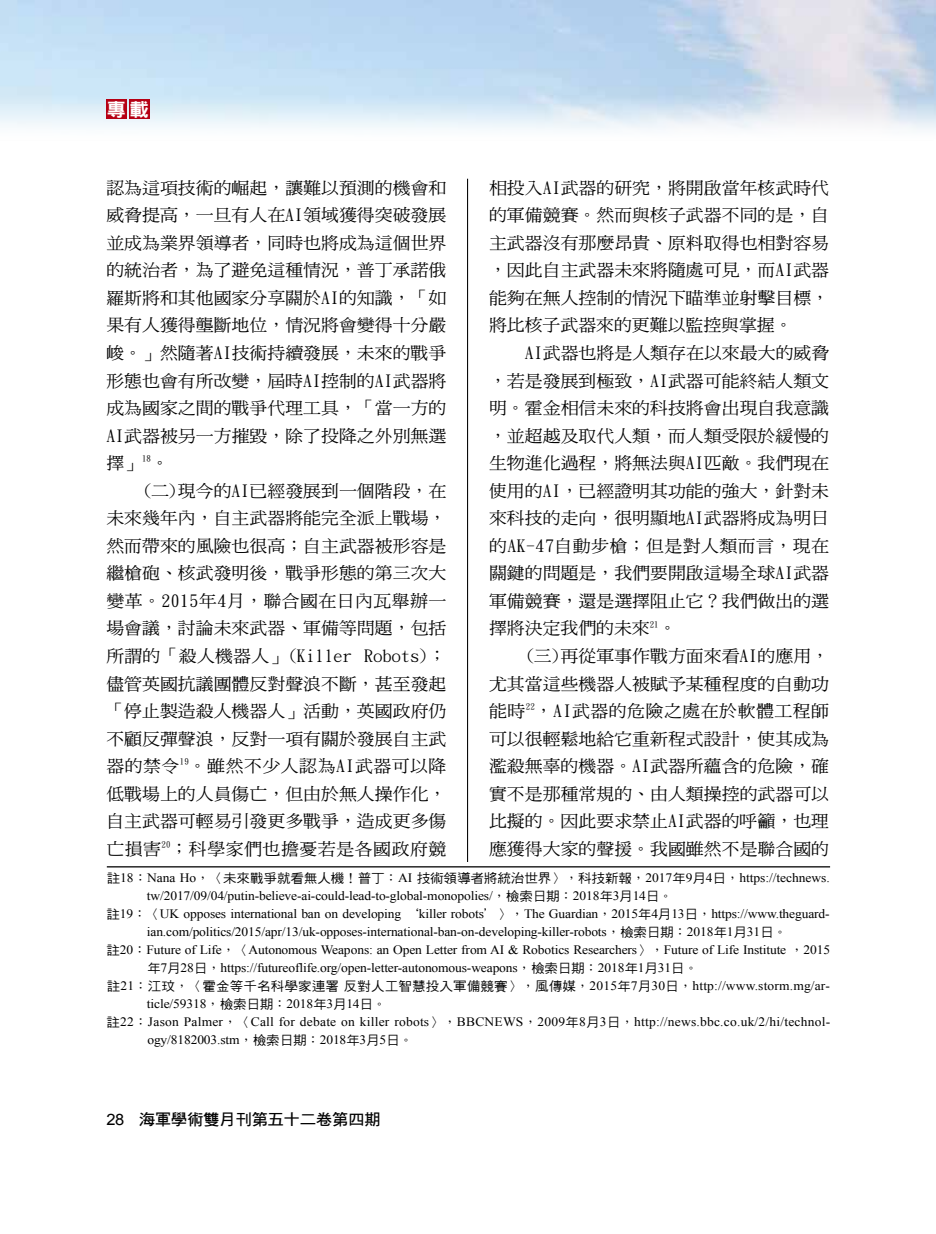
<style>
.page{position:relative;width:936px;height:1234px;background:#fff}
.page>*{position:absolute;margin:0;border:0;box-sizing:border-box;transform-origin:0 0}
.t1{font:18.6px "DFN Hei XB HK BF";color:#fff;scale:1.05 1}
.t2{font:16.95px/27.5px "DF Ming Md HK BF";color:#000;text-align:justify;scale:1.05 1}
.t3{font:15.6px "DF Hei Bd HK BF";letter-spacing:-.025em;color:#000;scale:1.05 1}
.t4{font:12.9px "Times New Roman";letter-spacing:-.01em;color:#000;scale:1.05 1}
.t5{font:12.9px "Times New Roman";letter-spacing:.015em;color:#000;scale:1.05 1}
.t6{font:12.9px "Times New Roman";letter-spacing:.01em;color:#000;scale:1.05 1}
.s1{font-family:"DF Hei Md HK BF"}
.s2{font-family:"DF Kai Shu SB Estd BF"}
.s3{font-family:"Arial"}
</style>
<div class="page">
<img style="left:0;top:0;width:935px;height:130px">
<hr style="left:467px;top:179px;width:1px;height:871px;background:#000">
<div style="left:106px;top:99px;width:20px;height:20px;background:#b60014"></div>
<div style="left:130px;top:99px;width:20px;height:20px;background:#b60014"></div>
<div style="left:107px;top:862px;width:723px;height:188px;background:#fff"></div>
<hr style="left:107px;top:866px;width:723px;height:1px;background:#000">
<p class="t1" style="left:106px;top:100px;width:42px">專載</p>
<p class="t2" style="left:106px;top:174px;width:325px">認為這項技術的崛起，讓難以預測的機會和威脅提高，一旦有人在AI領域獲得突破發展並成為業界領導者，同時也將成為這個世界的統治者，為了避免這種情況，普丁承諾俄羅斯將和其他國家分享關於AI的知識，「如果有人獲得壟斷地位，情況將會變得十分嚴峻。」然隨著AI技術持續發展，未來的戰爭形態也會有所改變，屆時AI控制的AI武器將成為國家之間的戰爭代理工具，「當一方的AI武器被另一方摧毀，除了投降之外別無選擇」<sup>18</sup>。</p>
<p class="t2" style="left:106px;top:476px;width:325px;text-indent:36px">(二)現今的AI已經發展到一個階段，在未來幾年內，自主武器將能完全派上戰場，然而帶來的風險也很高；自主武器被形容是繼槍砲、核武發明後，戰爭形態的第三次大變革。2015年4月，聯合國在日內瓦舉辦一場會議，討論未來武器、軍備等問題，包括所謂的「殺人機器人」(Killer Robots)；儘管英國抗議團體反對聲浪不斷，甚至發起「停止製造殺人機器人」活動，英國政府仍不顧反彈聲浪，反對一項有關於發展自主武器的禁令<sup>19</sup>。雖然不少人認為AI武器可以降低戰場上的人員傷亡，但由於無人操作化，自主武器可輕易引發更多戰爭，造成更多傷亡損害<sup>20</sup>；科學家們也擔憂若是各國政府競</p>
<p class="t2" style="left:489px;top:174px;width:325px">相投入AI武器的研究，將開啟當年核武時代的軍備競賽。然而與核子武器不同的是，自主武器沒有那麼昂貴、原料取得也相對容易，因此自主武器未來將隨處可見，而AI武器能夠在無人控制的情況下瞄準並射擊目標，將比核子武器來的更難以監控與掌握。</p>
<p class="t2" style="left:489px;top:339px;width:325px;text-indent:36px">AI武器也將是人類存在以來最大的威脅，若是發展到極致，AI武器可能終結人類文明。霍金相信未來的科技將會出現自我意識，並超越及取代人類，而人類受限於緩慢的生物進化過程，將無法與AI匹敵。我們現在使用的AI，已經證明其功能的強大，針對未來科技的走向，很明顯地AI武器將成為明日的AK-47自動步槍；但是對人類而言，現在關鍵的問題是，我們要開啟這場全球AI武器軍備競賽，還是選擇阻止它？我們做出的選擇將決定我們的未來<sup>21</sup>。</p>
<p class="t2" style="left:489px;top:642px;width:325px;text-indent:36px">(三)再從軍事作戰方面來看AI的應用，尤其當這些機器人被賦予某種程度的自動功能時<sup>22</sup>，AI武器的危險之處在於軟體工程師可以很輕鬆地給它重新程式設計，使其成為濫殺無辜的機器。AI武器所蘊含的危險，確實不是那種常規的、由人類操控的武器可以比擬的。因此要求禁止AI武器的呼籲，也理應獲得大家的聲援。我國雖然不是聯合國的</p>
<p class="t4" style="left:107px;top:868px;width:690px"><span class="s1">註</span>18<span class="s2">：</span>Nana Ho<span class="s2">，〈</span><span class="s1">未來戰爭就看無人機</span><span class="s2">！</span><span class="s1">普丁</span><span class="s2">：</span>AI <span class="s1">技術領導者將統治世界</span><span class="s2">〉，</span><span class="s1">科技新報</span><span class="s2">，</span>2017<span class="s1">年</span>9<span class="s1">月</span>4<span class="s1">日</span><span class="s2">，</span>https://technews.</p>
<p class="t4" style="left:147px;top:886px;width:502px">tw/2017/09/04/putin-believe-ai-could-lead-to-global-monopolies/<span class="s2">，</span><span class="s1">檢索日期</span><span class="s2">：</span>2018<span class="s1">年</span>3<span class="s1">月</span>14<span class="s1">日</span><span class="s2">。</span></p>
<p class="t4" style="left:107px;top:904px;width:690px"><span class="s1">註</span>19<span class="s2">：〈</span>UK opposes international ban on developing <span class="s2">｀</span>killer robots<span class="s2">＇〉，</span>The Guardian<span class="s2">，</span>2015<span class="s1">年</span>4<span class="s1">月</span>13<span class="s1">日</span><span class="s2">，</span>https://www.theguard-</p>
<p class="t4" style="left:147px;top:922px;width:611px">ian.com/politics/2015/apr/13/uk-opposes-international-ban-on-developing-killer-robots<span class="s2">，</span><span class="s1">檢索日期</span><span class="s2">：</span>2018<span class="s1">年</span>1<span class="s1">月</span>31<span class="s1">日</span><span class="s2">。</span></p>
<p class="t4" style="left:106px;top:940px;width:690px"><span class="s1">註</span>20<span class="s2">：</span>Future of Life<span class="s2">，〈</span>Autonomous Weapons: an Open Letter from AI &amp; Robotics Researchers<span class="s2">〉，</span>Future of Life Institute <span class="s2">，</span>2015</p>
<p class="t4" style="left:147px;top:958px;width:526px"><span class="s1">年</span>7<span class="s1">月</span>28<span class="s1">日</span><span class="s2">，</span>https://futureoflife.org/open-letter-autonomous-weapons<span class="s2">，</span><span class="s1">檢索日期</span><span class="s2">：</span>2018<span class="s1">年</span>1<span class="s1">月</span>31<span class="s1">日</span><span class="s2">。</span></p>
<p class="t6" style="left:107px;top:976px;width:690px"><span class="s1">註</span>21<span class="s2">：</span><span class="s1">江玟</span><span class="s2">，〈</span><span class="s1">霍金等千名科學家連署反對人工智慧投入軍備競賽</span><span class="s2">〉，</span><span class="s1">風傳媒</span><span class="s2">，</span>2015<span class="s1">年</span>7<span class="s1">月</span>30<span class="s1">日</span><span class="s2">，</span>http://www.storm.mg/ar-</p>
<p class="t4" style="left:147px;top:994px;width:229px">ticle/59318<span class="s2">，</span><span class="s1">檢索日期</span><span class="s2">：</span>2018<span class="s1">年</span>3<span class="s1">月</span>14<span class="s1">日</span><span class="s2">。</span></p>
<p class="t5" style="left:107px;top:1012px;width:690px"><span class="s1">註</span>22<span class="s2">：</span>Jason Palmer<span class="s2">，〈</span>Call for debate on killer robots<span class="s2">〉，</span>BBCNEWS<span class="s2">，</span>2009<span class="s1">年</span>8<span class="s1">月</span>3<span class="s1">日</span><span class="s2">，</span>http://news.bbc.co.uk/2/hi/technol-</p>
<p class="t4" style="left:147px;top:1030px;width:254px">ogy/8182003.stm<span class="s2">，</span><span class="s1">檢索日期</span><span class="s2">：</span>2018<span class="s1">年</span>3<span class="s1">月</span>5<span class="s1">日</span><span class="s2">。</span></p>
<p class="t3" style="left:106px;top:1111px;width:263px"><span class="s3">28</span> 海軍學術雙月刊第五十二卷第四期</p>
</div>
